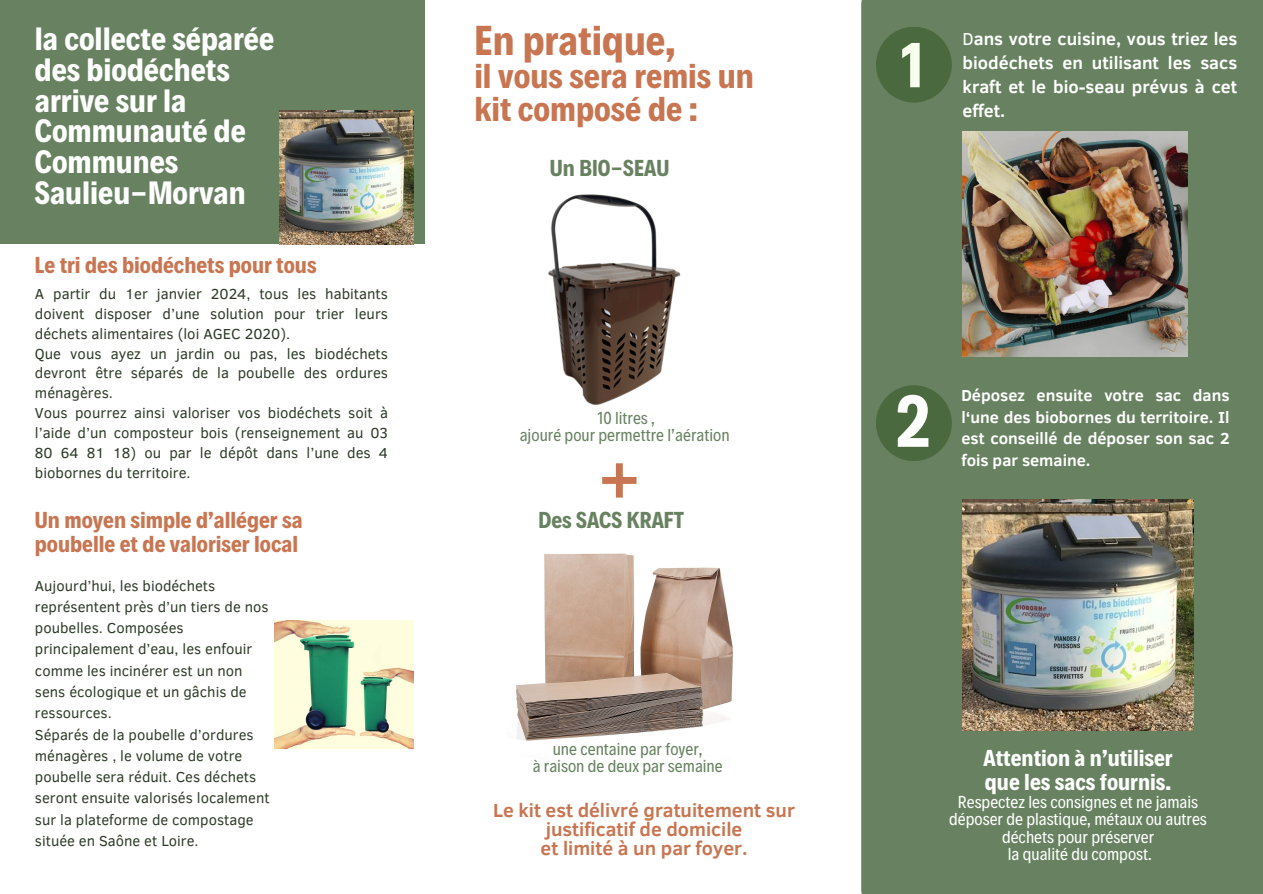
<style>
.page{position:relative;width:1263px;height:894px;background:#fff}
.page>*{position:absolute;margin:0;border:0;box-sizing:border-box;transform-origin:0 0}
.t1{font:700 74.4px "Decalotype";color:#fff}
.t2{font:700 64.2px "Decalotype";color:#f8ffee}
.t3{font:700 64.2px "Decalotype";color:#c87551}
.t4{font:700 42.3px "Decalotype";color:#c87551}
.t5{font:700 34.95px/32.8px "Decalotype";color:#c87551}
.t6{font:700 32.7px/30.6px "Decalotype";color:#fff}
.t7{font:700 23.4px/24px "Decalotype";color:#c87551}
.t8{font:700 23.4px "Decalotype";color:#fff}
.t9{font:700 23.4px "Decalotype";color:#688261}
.t10{font:700 19.35px/18.9px "Clear Sans";color:#c87551;text-align:center}
.t11{font:700 17.85px/23.9px "Clear Sans";color:#fff;text-align:justify}
.t12{font:17.55px/17.5px "Decalotype";color:#fff;text-align:center}
.t13{font:17.55px "Decalotype";color:#688261}
.t14{font:700 16.35px/21.9px "Clear Sans";color:#fff;text-align:justify}
.t15{font:14.85px/20px "Clear Sans";color:#2c3b27;text-align:justify}
.t16{font:14.7px/21.3px "Clear Sans";color:#2c3b27}
.s1{font-weight:400}
</style>
<div class="page">
<div style="left:861px;top:0;width:402px;height:893px;background:#688261"></div>
<div style="left:0;top:0;width:425px;height:244px;background:#688261"></div>
<img style="left:279px;top:110px;width:134px;height:134px">
<img style="left:548px;top:194px;width:133px;height:211px">
<img style="left:516px;top:553px;width:217px;height:188px">
<img style="left:962px;top:132px;width:225px;height:225px">
<div style="left:876px;top:385px;width:76px;height:76px;background:#4a693f;border-radius:50%"></div>
<img style="left:962px;top:499px;width:231px;height:231px">
<div style="left:876px;top:27px;width:76px;height:76px;background:#4a693f;border-radius:50%"></div>
<img style="left:274px;top:620px;width:140px;height:128px">
<p class="t6" style="left:35px;top:22px;width:241px">la collecte séparée des biodéchets arrive sur la<br>Communauté de<br>Communes<br>Saulieu-Morvan</p>
<p class="t4" style="left:474px;top:12px;width:203px">En pratique,</p>
<p class="t5" style="left:474px;top:58px;width:281px">il vous sera remis un kit composé de :</p>
<p class="t9" style="left:550px;top:152px;width:121px">Un BIO-SEAU</p>
<p class="t7" style="left:35px;top:252px;width:283px">Le tri des biodéchets pour tous</p>
<p class="t15" style="left:35px;top:282px;width:355px">A partir du 1er janvier 2024, tous les habitants doivent disposer d’une solution pour trier leurs déchets alimentaires (loi AGEC 2020).</p>
<p class="t15" style="left:35px;top:342px;width:355px">Que vous ayez un jardin ou pas, les biodéchets devront être séparés de la poubelle des ordures ménagères.</p>
<p class="t15" style="left:35px;top:402px;width:355px">Vous pourrez ainsi valoriser vos biodéchets soit à l’aide d’un composteur bois (renseignement au 03<br>80 64 81 18) ou par le dépôt dans l’une des 4 biobornes du territoire.</p>
<p class="t7" style="left:35px;top:506px;width:269px">Un moyen simple d’alléger sa poubelle et de valoriser local</p>
<p class="t16" style="left:35px;top:574px;width:235px">Aujourd’hui, les biodéchets représentent près d’un tiers de nos poubelles. Composées principalement d’eau, les enfouir comme les incinérer est un non sens écologique et un gâchis de ressources.</p>
<p class="t16" style="left:35px;top:722px;width:236px">Séparés de la poubelle d’ordures ménagères , le volume de votre poubelle sera réduit. Ces déchets seront ensuite valorisés localement sur la plateforme de compostage située en Saône et Loire.</p>
<p class="t13" style="left:597px;top:406px;width:59px">10 litres ,</p>
<p class="t13" style="left:520px;top:423px;width:211px">ajouré pour permettre l’aération</p>
<p class="t3" style="left:598px;top:435px;width:45px">+</p>
<p class="t9" style="left:538px;top:504px;width:147px">Des SACS KRAFT</p>
<p class="t13" style="left:553px;top:736px;width:152px">une centaine par foyer,</p>
<p class="t13" style="left:533px;top:754px;width:192px">à raison de deux par semaine</p>
<p class="t10" style="left:493px;top:799px;width:303px">Le kit est délivré gratuitement sur justificatif de domicile</p>
<p class="t10" style="left:541px;top:837px;width:208px">et limité à un par foyer.</p>
<p class="t2" style="left:900px;top:22px;width:27px">1</p>
<p class="t11" style="left:962px;top:26px;width:276px"><span class="s1">D</span>ans votre cuisine, vous triez les biodéchets en utilisant les sacs kraft et le bio-seau prévus à cet effet.</p>
<p class="t1" style="left:894px;top:371px;width:38px">2</p>
<p class="t14" style="left:961px;top:383px;width:270px">Déposez ensuite votre sac dans l‘une des biobornes du territoire. Il est conseillé de déposer son sac 2 fois par semaine.</p>
<p class="t8" style="left:983px;top:742px;width:191px">Attention à n’utiliser</p>
<p class="t8" style="left:985px;top:766px;width:188px">que les sacs fournis.</p>
<p class="t12" style="left:949px;top:791px;width:259px">Respectez les consignes et ne jamais déposer de plastique, métaux ou autres déchets pour préserver</p>
<p class="t12" style="left:1008px;top:844px;width:145px">la qualité du compost.</p>
</div>
